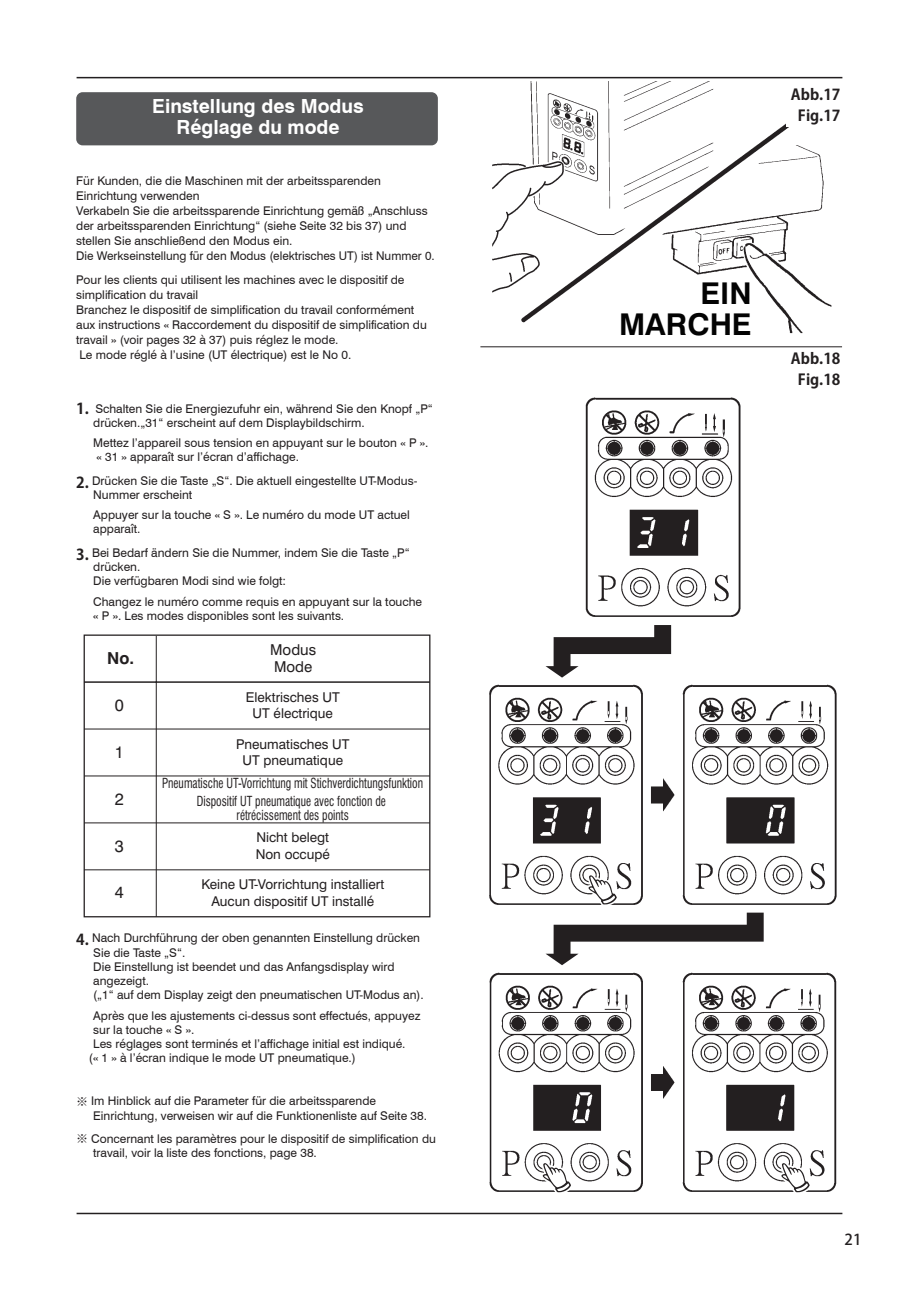
<style>
.page{position:relative;width:919px;height:1289px;background:#fff}
.page>*{position:absolute;margin:0;border:0;box-sizing:border-box;transform-origin:0 0}
.t1{font:700 30px/31.5px "Swiss 721 BT";color:#030303;text-align:right}
.t2{font:700 19.5px/21px "Swiss 721 BT";color:#fff;text-align:center}
.t3{font:16.5px "Swiss 721 BT";color:#231f20}
.t4{font:700 16.5px "Swiss 721 BT";color:#231f20}
.t5{font:700 15px/21.3px "Koz Go Std";color:#231f20;text-align:center}
.t6{font:15px/16.5px "Swiss 721 BT";color:#231f20}
.t7{font:500 15px "Koz Go Std";color:#231f20}
.t8{font:13.5px/16.5px "Swiss 721 BT";color:#231f20;text-align:center}
.t9{font:condensed 13.5px/18px "Swiss 721 BT";color:#231f20;text-align:center;scale:.85 1}
.t10{font:12px/14.2px "Swiss 721 BT";color:#231f20}
.s1{font-family:"Koz Go Std";font-weight:700;font-size:15px}
.s2{font-family:"Koz Go Std"}
</style>
<div class="page">
<hr style="left:77px;top:77px;width:765px;height:1px;background:#231f20">
<hr style="left:77px;top:1212px;width:765px;height:2px;background:#231f20">
<img style="left:585px;top:397px;width:156px;height:220px">
<img style="left:489px;top:684px;width:348px;height:221px">
<img style="left:489px;top:972px;width:348px;height:220px">
<svg style="left:540px;top:1158px;width:34px;height:35px"></svg>
<svg style="left:779px;top:1158px;width:33px;height:35px"></svg>
<svg style="left:545px;top:871px;width:218px;height:94px"></svg>
<svg style="left:545px;top:625px;width:126px;height:52px"></svg>
<img style="left:492px;top:82px;width:339px;height:252px">
<div style="left:76px;top:92px;width:362px;height:53px;background:#57585a;border-radius:6px"></div>
<hr style="left:480px;top:346px;width:362px;height:1px;background:#231f20">
<div style="left:786px;top:84px;width:56px;height:21px;background:#fff"></div>
<div style="left:786px;top:105px;width:56px;height:22px;background:#fff"></div>
<div style="left:84px;top:634px;width:346px;height:283px;border:1px solid #231f20"></div>
<hr style="left:156px;top:635px;width:1px;height:281px;background:#231f20">
<hr style="left:84px;top:728px;width:345px;height:1px;background:#231f20">
<hr style="left:84px;top:681px;width:346px;height:1px;background:#231f20">
<hr style="left:84px;top:775px;width:346px;height:1px;background:#231f20">
<hr style="left:84px;top:869px;width:345px;height:1px;background:#231f20">
<hr style="left:84px;top:822px;width:346px;height:1px;background:#231f20">
<h2 class="t2" style="left:152px;top:95px;width:213px">Einstellung des Modus<br>Réglage du mode</h2>
<p class="t10" style="left:76px;top:173px;width:360px;line-height:15px">Für Kunden, die die Maschinen mit der arbeitssparenden Einrichtung verwenden<br>Verkabeln Sie die arbeitssparende Einrichtung gemäß „Anschluss der arbeitssparenden Einrichtung“ (siehe Seite 32 bis 37) und stellen Sie anschließend den Modus ein.<br>Die Werkseinstellung für den Modus (elektrisches UT) ist Nummer 0.</p>
<p class="t10" style="left:76px;top:272px;width:352px;line-height:15px">Pour les clients qui utilisent les machines avec le dispositif de simplification du travail<br>Branchez le dispositif de simplification du travail conformément aux instructions « Raccordement du dispositif de simplification du travail » (voir pages 32 à 37) puis réglez le mode.<br>Le mode réglé à l’usine (UT électrique) est le No 0.</p>
<p class="t10" style="left:93px;top:401px;width:341px;text-indent:-17px"><span class="s1">1.</span> Schalten Sie die Energiezufuhr ein, während Sie den Knopf „P“ drücken.„31“ erscheint auf dem Displaybildschirm.</p>
<p class="t10" style="left:93px;top:435px;width:337px">Mettez l’appareil sous tension en appuyant sur le bouton « P ». « 31 » apparaît sur l’écran d’affichage.</p>
<p class="t10" style="left:93px;top:473px;width:326px;text-indent:-17px"><span class="s1">2.</span> Drücken Sie die Taste „S“. Die aktuell eingestellte UT-Modus-<br>Nummer erscheint</p>
<p class="t10" style="left:93px;top:507px;width:318px">Appuyer sur la touche « S ». Le numéro du mode UT actuel apparaît.</p>
<p class="t10" style="left:93px;top:545px;width:318px;text-indent:-17px"><span class="s1">3.</span> Bei Bedarf ändern Sie die Nummer, indem Sie die Taste „P“ drücken.<br>Die verfügbaren Modi sind wie folgt:</p>
<p class="t10" style="left:93px;top:594px;width:330px">Changez le numéro comme requis en appuyant sur la touche « P ». Les modes disponibles sont les suivants.</p>
<h3 class="t4" style="left:107px;top:648px;width:28px">No.</h3>
<h3 class="t3" style="left:115px;top:694px;width:11px">0</h3>
<h3 class="t3" style="left:115px;top:741px;width:11px">1</h3>
<h3 class="t3" style="left:115px;top:788px;width:11px">2</h3>
<h3 class="t3" style="left:115px;top:835px;width:11px">3</h3>
<h3 class="t3" style="left:115px;top:882px;width:11px">4</h3>
<p class="t6" style="left:270px;top:641px;width:48px">Modus<br>Mode</p>
<p class="t8" style="left:246px;top:688px;width:95px">Elektrisches UT<br>UT électrique</p>
<p class="t8" style="left:236px;top:735px;width:115px">Pneumatisches UT<br>UT pneumatique</p>
<p class="t9" style="left:162px;top:774px;width:308px">Pneumatische UT-Vorrichtung mit Stichverdichtungsfunktion<br>Dispositif UT pneumatique avec fonction de</p>
<p class="t9" style="left:237px;top:805px;width:133px">rétrécissement des points</p>
<p class="t8" style="left:256px;top:829px;width:76px;text-align:left">Nicht belegt<br>Non occupé</p>
<p class="t8" style="left:201px;top:876px;width:184px">Keine UT-Vorrichtung installiert<br>Aucun dispositif UT installé</p>
<p class="t10" style="left:93px;top:930px;width:332px;text-indent:-17px"><span class="s1">4.</span> Nach Durchführung der oben genannten Einstellung drücken Sie die Taste „S“.<br>Die Einstellung ist beendet und das Anfangsdisplay wird angezeigt.<br>(„1“ auf dem Display zeigt den pneumatischen UT-Modus an).</p>
<p class="t10" style="left:93px;top:1008px;width:329px">Après que les ajustements ci-dessus sont effectués, appuyez</p>
<p class="t10" style="left:93px;top:1022px;width:102px">sur la touche « S ».</p>
<p class="t10" style="left:93px;top:1036px;width:314px">Les réglages sont terminés et l’affichage initial est indiqué.</p>
<p class="t10" style="left:89px;top:1050px;width:268px">(« 1 » à l’écran indique le mode UT pneumatique.)</p>
<p class="t10" style="left:93px;top:1093px;width:335px;text-indent:-17px"><span class="s2">※</span> Im Hinblick auf die Parameter für die arbeitssparende<br>Einrichtung, verweisen wir auf die Funktionenliste auf Seite 38.</p>
<p class="t10" style="left:93px;top:1131px;width:344px;text-indent:-17px"><span class="s2">※</span> Concernant les paramètres pour le dispositif de simplification du travail, voir la liste des fonctions, page 38.</p>
<p class="t5" style="left:790px;top:85px;width:51px">Abb.17<br>Fig.17</p>
<h1 class="t1" style="left:619px;top:277px;width:134px">EIN<br>MARCHE</h1>
<p class="t5" style="left:790px;top:349px;width:51px">Abb.18<br>Fig.18</p>
<p class="t7" style="left:844px;top:1230px;width:18px">21</p>
</div>
